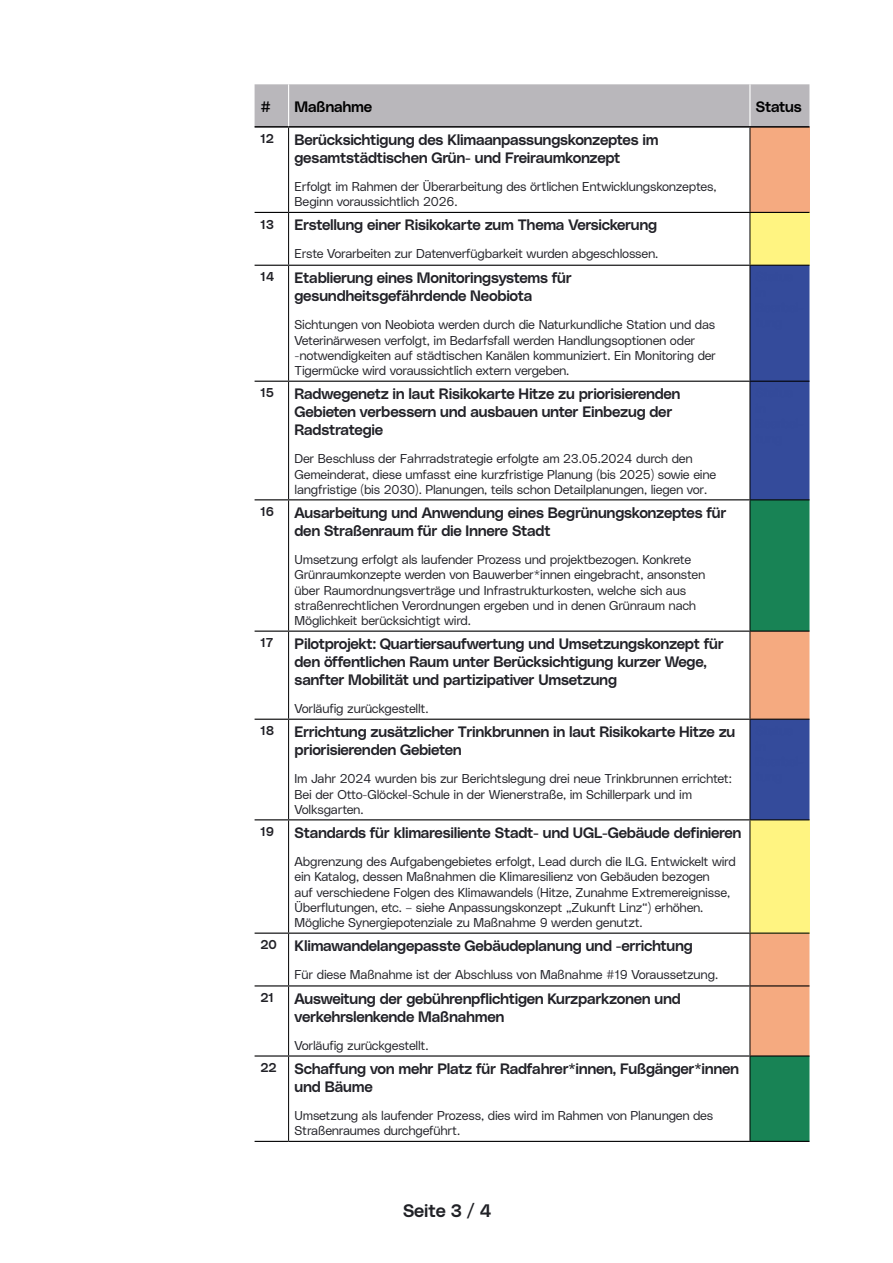
<style>
.page{position:relative;width:893px;height:1263px;background:#fff}
.page>*{position:absolute;margin:0;border:0;box-sizing:border-box;transform-origin:0 0}
.t1{font:18px "Lentia Nova Median";letter-spacing:-.005em;color:#202126}
.Tabelle_fett{font:15px/18px "Lentia Nova Median";letter-spacing:-.02em;color:#212127}
.Tabelle_fließtext_klein{font:15px "Lentia Nova Median";letter-spacing:-.01em;color:#000}
.Tabelle_fließtext_klein-2{font:15px "Lentia Nova Median";letter-spacing:-.02em;color:#010102}
.Tabelle_farbig_Kapitel_10{font:15px "Lentia Nova Median";color:#010102}
.Tabelle_fließtext_klein-3{font:12.75px/15.3px "Lentia Nova Slim";letter-spacing:-.02em;color:#212127}
.Tabelle_fließtext_klein-4{font:12.75px "Lentia Nova Median";letter-spacing:-.01em;color:#212127}
</style>
<div class="page">
<div style="left:255px;top:84px;width:554px;height:42px;background:#b9b7bb"></div>
<svg style="left:255px;top:128px;width:495px;height:1013px"></svg>
<div style="left:750px;top:127px;width:59px;height:85px;background:#f5aa80"></div>
<div style="left:750px;top:212px;width:59px;height:53px;background:#fff481"></div>
<svg style="left:751px;top:266px;width:58px;height:875px;background:#60747f"></svg>
<div style="left:750px;top:820px;width:59px;height:113px;background:#fff481"></div>
<hr style="left:749px;top:84px;width:1px;height:42px;background:#fff">
<hr style="left:255px;top:126px;width:34px;height:2px;background:#010102">
<hr style="left:289px;top:126px;width:461px;height:2px;background:#010102">
<hr style="left:750px;top:126px;width:59px;height:2px;background:#010102">
<hr style="left:288px;top:84px;width:1px;height:42px;background:#fff">
<hr style="left:288px;top:128px;width:1px;height:84px;background:#010102">
<hr style="left:750px;top:128px;width:1px;height:84px;background:#010102">
<hr style="left:288px;top:213px;width:1px;height:52px;background:#010102">
<hr style="left:750px;top:213px;width:1px;height:52px;background:#010102">
<hr style="left:288px;top:266px;width:1px;height:115px;background:#010102">
<hr style="left:750px;top:266px;width:1px;height:115px;background:#010102">
<hr style="left:288px;top:382px;width:1px;height:117px;background:#010102">
<hr style="left:750px;top:382px;width:1px;height:117px;background:#010102">
<hr style="left:288px;top:500px;width:1px;height:130px;background:#010102">
<hr style="left:750px;top:500px;width:1px;height:130px;background:#010102">
<hr style="left:288px;top:632px;width:1px;height:87px;background:#010102">
<hr style="left:750px;top:632px;width:1px;height:87px;background:#010102">
<hr style="left:288px;top:720px;width:1px;height:99px;background:#010102">
<hr style="left:750px;top:720px;width:1px;height:99px;background:#010102">
<hr style="left:288px;top:820px;width:1px;height:112px;background:#010102">
<hr style="left:750px;top:820px;width:1px;height:112px;background:#010102">
<hr style="left:288px;top:934px;width:1px;height:51px;background:#010102">
<hr style="left:750px;top:934px;width:1px;height:51px;background:#010102">
<hr style="left:288px;top:986px;width:1px;height:69px;background:#010102">
<hr style="left:750px;top:986px;width:1px;height:69px;background:#010102">
<hr style="left:288px;top:1056px;width:1px;height:85px;background:#010102">
<hr style="left:750px;top:1056px;width:1px;height:85px;background:#010102">
<hr style="left:255px;top:212px;width:34px;height:1px;background:#010102">
<hr style="left:289px;top:212px;width:461px;height:1px;background:#010102">
<hr style="left:750px;top:212px;width:59px;height:1px;background:#010102">
<hr style="left:255px;top:265px;width:34px;height:1px;background:#010102">
<hr style="left:289px;top:265px;width:461px;height:1px;background:#010102">
<hr style="left:750px;top:265px;width:59px;height:1px;background:#010102">
<hr style="left:255px;top:381px;width:34px;height:1px;background:#010102">
<hr style="left:289px;top:381px;width:461px;height:1px;background:#010102">
<hr style="left:750px;top:381px;width:59px;height:1px;background:#010102">
<hr style="left:255px;top:499px;width:34px;height:1px;background:#010102">
<hr style="left:289px;top:499px;width:461px;height:1px;background:#010102">
<hr style="left:750px;top:499px;width:59px;height:1px;background:#010102">
<hr style="left:255px;top:630px;width:34px;height:2px;background:#010102">
<hr style="left:289px;top:630px;width:461px;height:2px;background:#010102">
<hr style="left:750px;top:630px;width:59px;height:2px;background:#010102">
<hr style="left:255px;top:719px;width:34px;height:1px;background:#010102">
<hr style="left:289px;top:719px;width:461px;height:1px;background:#010102">
<hr style="left:750px;top:719px;width:59px;height:1px;background:#010102">
<hr style="left:255px;top:819px;width:34px;height:1px;background:#010102">
<hr style="left:289px;top:819px;width:461px;height:1px;background:#010102">
<hr style="left:750px;top:819px;width:59px;height:1px;background:#010102">
<hr style="left:255px;top:932px;width:34px;height:2px;background:#010102">
<hr style="left:289px;top:932px;width:461px;height:2px;background:#010102">
<hr style="left:750px;top:932px;width:59px;height:2px;background:#010102">
<hr style="left:255px;top:985px;width:34px;height:1px;background:#010102">
<hr style="left:289px;top:985px;width:461px;height:1px;background:#010102">
<hr style="left:750px;top:985px;width:59px;height:1px;background:#010102">
<hr style="left:255px;top:1055px;width:34px;height:1px;background:#010102">
<hr style="left:289px;top:1055px;width:461px;height:1px;background:#010102">
<hr style="left:750px;top:1055px;width:59px;height:1px;background:#010102">
<hr style="left:255px;top:1141px;width:34px;height:1px;background:#010102">
<hr style="left:289px;top:1141px;width:461px;height:1px;background:#010102">
<hr style="left:750px;top:1141px;width:59px;height:1px;background:#010102">
<p class="Tabelle_farbig_Kapitel_10" style="left:261px;top:95px;width:12px">#</p>
<p class="Tabelle_fließtext_klein" style="left:295px;top:95px;width:79px">Maßnahme</p>
<p class="Tabelle_fließtext_klein-2" style="left:756px;top:95px;width:47px">Status</p>
<p class="Tabelle_fließtext_klein-4" style="left:261px;top:129px;width:15px">12</p>
<p class="Tabelle_fett" style="left:295px;top:129px;width:365px">Berücksichtigung des Klimaanpassungskonzeptes im gesamtstädtischen Grün- und Freiraumkonzept</p>
<p class="Tabelle_fließtext_klein-3" style="left:295px;top:178px;width:423px">Erfolgt im Rahmen der Überarbeitung des örtlichen Entwicklungskonzeptes,<br>Beginn voraussichtlich 2026.</p>
<p class="Tabelle_fließtext_klein-4" style="left:261px;top:214px;width:15px">13</p>
<p class="Tabelle_fett" style="left:295px;top:215px;width:364px">Erstellung einer Risikokarte zum Thema Versickerung</p>
<p class="Tabelle_fließtext_klein-3" style="left:295px;top:246px;width:365px">Erste Vorarbeiten zur Datenverfügbarkeit wurden abgeschlossen.</p>
<p class="Tabelle_fließtext_klein-4" style="left:261px;top:267px;width:16px">14</p>
<p class="Tabelle_fett" style="left:295px;top:268px;width:279px">Etablierung eines Monitoringsystems für gesundheitsgefährdende Neobiota</p>
<p class="Tabelle_fließtext_klein-3" style="left:295px;top:316px;width:423px">Sichtungen von Neobiota werden durch die Naturkundliche Station und das Veterinärwesen verfolgt, im Bedarfsfall werden Handlungsoptionen oder -notwendigkeiten auf städtischen Kanälen kommuniziert. Ein Monitoring der Tigermücke wird voraussichtlich extern vergeben.</p>
<p class="Tabelle_fließtext_klein-4" style="left:261px;top:383px;width:15px">15</p>
<p class="Tabelle_fett" style="left:295px;top:384px;width:387px">Radwegenetz in laut Risikokarte Hitze zu priorisierenden<br>Gebieten verbessern und ausbauen unter Einbezug der<br>Radstrategie</p>
<p class="Tabelle_fließtext_klein-3" style="left:295px;top:450px;width:423px">Der Beschluss der Fahrradstrategie erfolgte am 23.05.2024 durch den<br>Gemeinderat, diese umfasst eine kurzfristige Planung (bis 2025) sowie eine langfristige (bis 2030). Planungen, teils schon Detailplanungen, liegen vor.</p>
<p class="Tabelle_fließtext_klein-4" style="left:261px;top:502px;width:15px">16</p>
<p class="Tabelle_fett" style="left:295px;top:502px;width:433px">Ausarbeitung und Anwendung eines Begrünungskonzeptes für den Straßenraum für die Innere Stadt</p>
<p class="Tabelle_fließtext_klein-3" style="left:295px;top:551px;width:412px">Umsetzung erfolgt als laufender Prozess und projektbezogen. Konkrete Grünraumkonzepte werden von Bauwerber*innen eingebracht, ansonsten über Raumordnungsverträge und Infrastrukturkosten, welche sich aus straßenrechtlichen Verordnungen ergeben und in denen Grünraum nach Möglichkeit berücksichtigt wird.</p>
<p class="Tabelle_fließtext_klein-4" style="left:261px;top:633px;width:14px">17</p>
<p class="Tabelle_fett" style="left:295px;top:634px;width:431px">Pilotprojekt: Quartiersaufwertung und Umsetzungskonzept für den öffentlichen Raum unter Berücksichtigung kurzer Wege, sanfter Mobilität und partizipativer Umsetzung</p>
<p class="Tabelle_fließtext_klein-3" style="left:295px;top:700px;width:135px">Vorläufig zurückgestellt.</p>
<p class="Tabelle_fließtext_klein-4" style="left:261px;top:721px;width:15px">18</p>
<p class="Tabelle_fett" style="left:295px;top:722px;width:442px">Errichtung zusätzlicher Trinkbrunnen in laut Risikokarte Hitze zu priorisierenden Gebieten</p>
<p class="Tabelle_fließtext_klein-3" style="left:295px;top:770px;width:439px">Im Jahr 2024 wurden bis zur Berichtslegung drei neue Trinkbrunnen errichtet:<br>Bei der Otto-Glöckel-Schule in der Wienerstraße, im Schillerpark und im<br>Volksgarten.</p>
<p class="Tabelle_fließtext_klein-4" style="left:261px;top:822px;width:15px">19</p>
<p class="Tabelle_fett" style="left:295px;top:822px;width:448px">Standards für klimaresiliente Stadt- und UGL-Gebäude definieren</p>
<p class="Tabelle_fließtext_klein-3" style="left:295px;top:853px;width:443px">Abgrenzung des Aufgabengebietes erfolgt, Lead durch die ILG. Entwickelt wird ein Katalog, dessen Maßnahmen die Klimaresilienz von Gebäuden bezogen<br>auf verschiedene Folgen des Klimawandels (Hitze, Zunahme Extremereignisse, Überflutungen, etc. – siehe Anpassungskonzept „Zukunft Linz“) erhöhen.<br>Mögliche Synergiepotenziale zu Maßnahme 9 werden genutzt.</p>
<p class="Tabelle_fließtext_klein-4" style="left:261px;top:935px;width:18px">20</p>
<p class="Tabelle_fett" style="left:295px;top:935px;width:400px">Klimawandelangepasste Gebäudeplanung und -errichtung</p>
<p class="Tabelle_fließtext_klein-3" style="left:295px;top:966px;width:425px">Für diese Maßnahme ist der Abschluss von Maßnahme #19 Voraussetzung.</p>
<p class="Tabelle_fließtext_klein-4" style="left:261px;top:988px;width:15px">21</p>
<p class="Tabelle_fett" style="left:295px;top:988px;width:388px">Ausweitung der gebührenpflichtigen Kurzparkzonen und verkehrslenkende Maßnahmen</p>
<p class="Tabelle_fließtext_klein-3" style="left:295px;top:1037px;width:135px">Vorläufig zurückgestellt.</p>
<p class="Tabelle_fließtext_klein-4" style="left:261px;top:1058px;width:18px">22</p>
<p class="Tabelle_fett" style="left:295px;top:1058px;width:446px">Schaffung von mehr Platz für Radfahrer*innen, Fußgänger*innen und Bäume</p>
<p class="Tabelle_fließtext_klein-3" style="left:295px;top:1107px;width:420px">Umsetzung als laufender Prozess, dies wird im Rahmen von Planungen des<br>Straßenraumes durchgeführt.</p>
<h1 class="t1" style="left:403px;top:1196px;width:90px">Seite 3 / 4</h1>
</div>
